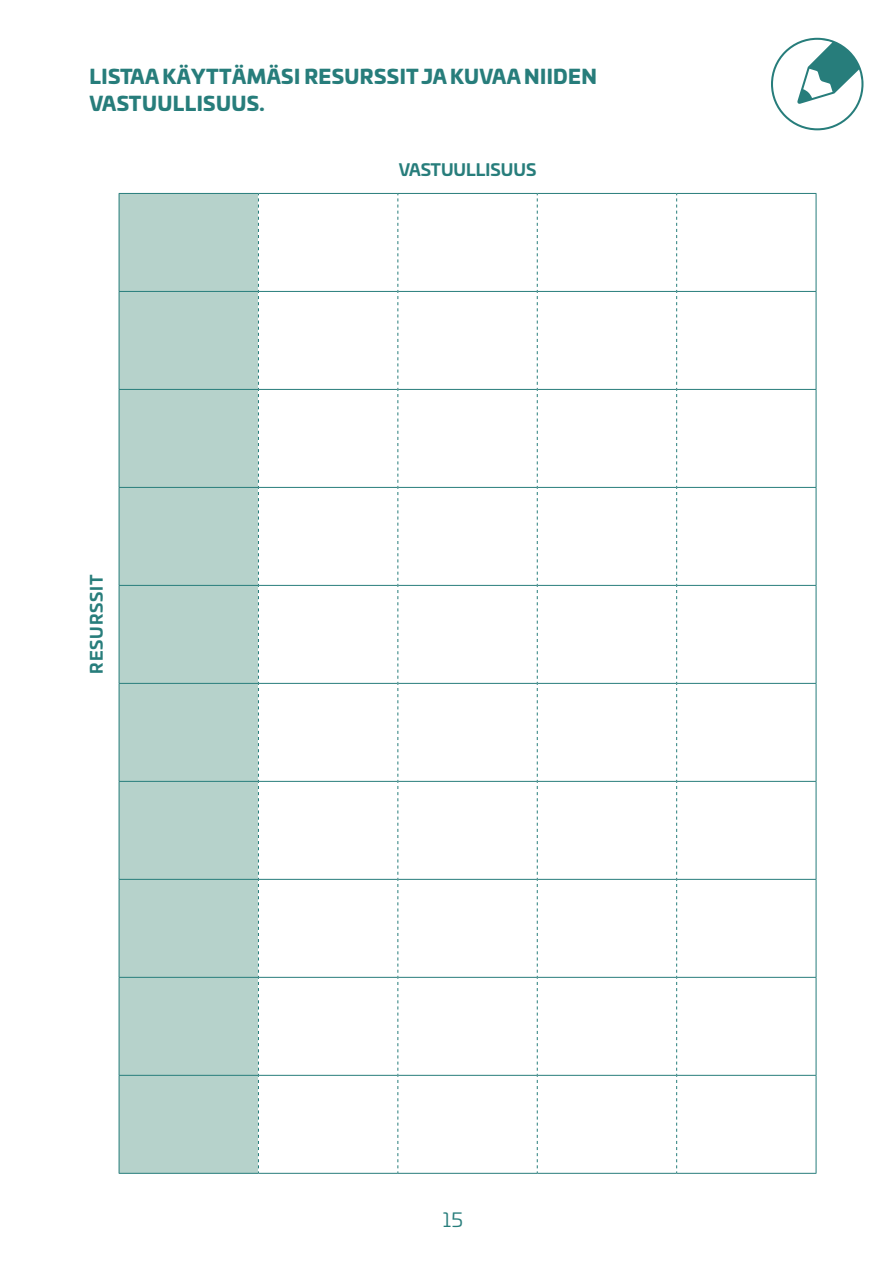
<style>
.page{position:relative;width:893px;height:1263px;background:#fff}
.page>*{position:absolute;margin:0;border:0;box-sizing:border-box;transform-origin:0 0}
.t1{font:900 19.5px/27px "Univia Pro";letter-spacing:.02em;color:#277d7b}
.t2{font:19.5px "Univia Pro";color:#277d7b}
.t3{font:700 16.5px "Univia Pro";color:#277d7b}
.t4{font:700 16.5px "Univia Pro";letter-spacing:.05em;color:#277d7b}
</style>
<div class="page">
<div style="left:120px;top:194px;width:138px;height:979px;background:#b6d2cb"></div>
<hr style="left:119px;top:291px;width:139px;height:1px;background:#277d7b">
<hr style="left:259px;top:291px;width:138px;height:1px;background:#277d7b">
<hr style="left:398px;top:291px;width:139px;height:1px;background:#277d7b">
<hr style="left:538px;top:291px;width:138px;height:1px;background:#277d7b">
<hr style="left:677px;top:291px;width:139px;height:1px;background:#277d7b">
<hr style="left:119px;top:389px;width:139px;height:1px;background:#277d7b">
<hr style="left:259px;top:389px;width:138px;height:1px;background:#277d7b">
<hr style="left:398px;top:389px;width:139px;height:1px;background:#277d7b">
<hr style="left:538px;top:389px;width:138px;height:1px;background:#277d7b">
<hr style="left:677px;top:389px;width:139px;height:1px;background:#277d7b">
<hr style="left:119px;top:487px;width:139px;height:1px;background:#277d7b">
<hr style="left:259px;top:487px;width:138px;height:1px;background:#277d7b">
<hr style="left:398px;top:487px;width:139px;height:1px;background:#277d7b">
<hr style="left:538px;top:487px;width:138px;height:1px;background:#277d7b">
<hr style="left:677px;top:487px;width:139px;height:1px;background:#277d7b">
<hr style="left:119px;top:585px;width:139px;height:1px;background:#277d7b">
<hr style="left:259px;top:585px;width:138px;height:1px;background:#277d7b">
<hr style="left:398px;top:585px;width:139px;height:1px;background:#277d7b">
<hr style="left:538px;top:585px;width:138px;height:1px;background:#277d7b">
<hr style="left:677px;top:585px;width:139px;height:1px;background:#277d7b">
<hr style="left:119px;top:683px;width:139px;height:1px;background:#277d7b">
<hr style="left:259px;top:683px;width:138px;height:1px;background:#277d7b">
<hr style="left:398px;top:683px;width:139px;height:1px;background:#277d7b">
<hr style="left:538px;top:683px;width:138px;height:1px;background:#277d7b">
<hr style="left:677px;top:683px;width:139px;height:1px;background:#277d7b">
<hr style="left:119px;top:781px;width:139px;height:1px;background:#277d7b">
<hr style="left:259px;top:781px;width:138px;height:1px;background:#277d7b">
<hr style="left:398px;top:781px;width:139px;height:1px;background:#277d7b">
<hr style="left:538px;top:781px;width:138px;height:1px;background:#277d7b">
<hr style="left:677px;top:781px;width:139px;height:1px;background:#277d7b">
<hr style="left:119px;top:879px;width:139px;height:1px;background:#277d7b">
<hr style="left:259px;top:879px;width:138px;height:1px;background:#277d7b">
<hr style="left:398px;top:879px;width:139px;height:1px;background:#277d7b">
<hr style="left:538px;top:879px;width:138px;height:1px;background:#277d7b">
<hr style="left:677px;top:879px;width:139px;height:1px;background:#277d7b">
<hr style="left:119px;top:977px;width:139px;height:1px;background:#277d7b">
<hr style="left:259px;top:977px;width:138px;height:1px;background:#277d7b">
<hr style="left:398px;top:977px;width:139px;height:1px;background:#277d7b">
<hr style="left:538px;top:977px;width:138px;height:1px;background:#277d7b">
<hr style="left:677px;top:977px;width:139px;height:1px;background:#277d7b">
<hr style="left:119px;top:1075px;width:139px;height:1px;background:#277d7b">
<hr style="left:259px;top:1075px;width:138px;height:1px;background:#277d7b">
<hr style="left:398px;top:1075px;width:139px;height:1px;background:#277d7b">
<hr style="left:538px;top:1075px;width:138px;height:1px;background:#277d7b">
<hr style="left:677px;top:1075px;width:139px;height:1px;background:#277d7b">
<svg style="left:258px;top:194px;width:1px;height:979px"></svg>
<svg style="left:397px;top:194px;width:1px;height:979px"></svg>
<svg style="left:537px;top:194px;width:1px;height:979px"></svg>
<svg style="left:676px;top:194px;width:1px;height:979px"></svg>
<hr style="left:119px;top:193px;width:139px;height:1px;background:#277d7b">
<hr style="left:119px;top:194px;width:1px;height:97px;background:#277d7b">
<hr style="left:258px;top:193px;width:140px;height:1px;background:#277d7b">
<hr style="left:398px;top:193px;width:139px;height:1px;background:#277d7b">
<hr style="left:537px;top:193px;width:140px;height:1px;background:#277d7b">
<hr style="left:677px;top:193px;width:139px;height:1px;background:#277d7b">
<hr style="left:816px;top:194px;width:1px;height:97px;background:#277d7b">
<hr style="left:119px;top:292px;width:1px;height:97px;background:#277d7b">
<hr style="left:816px;top:292px;width:1px;height:97px;background:#277d7b">
<hr style="left:119px;top:390px;width:1px;height:97px;background:#277d7b">
<hr style="left:816px;top:390px;width:1px;height:97px;background:#277d7b">
<hr style="left:119px;top:488px;width:1px;height:97px;background:#277d7b">
<hr style="left:816px;top:488px;width:1px;height:97px;background:#277d7b">
<hr style="left:119px;top:586px;width:1px;height:97px;background:#277d7b">
<hr style="left:816px;top:586px;width:1px;height:97px;background:#277d7b">
<hr style="left:119px;top:684px;width:1px;height:97px;background:#277d7b">
<hr style="left:816px;top:684px;width:1px;height:97px;background:#277d7b">
<hr style="left:119px;top:782px;width:1px;height:97px;background:#277d7b">
<hr style="left:816px;top:782px;width:1px;height:97px;background:#277d7b">
<hr style="left:119px;top:880px;width:1px;height:97px;background:#277d7b">
<hr style="left:816px;top:880px;width:1px;height:97px;background:#277d7b">
<hr style="left:119px;top:978px;width:1px;height:97px;background:#277d7b">
<hr style="left:816px;top:978px;width:1px;height:97px;background:#277d7b">
<hr style="left:119px;top:1076px;width:1px;height:97px;background:#277d7b">
<hr style="left:816px;top:1076px;width:1px;height:97px;background:#277d7b">
<hr style="left:119px;top:1173px;width:139px;height:1px;background:#277d7b">
<hr style="left:258px;top:1173px;width:140px;height:1px;background:#277d7b">
<hr style="left:398px;top:1173px;width:139px;height:1px;background:#277d7b">
<hr style="left:537px;top:1173px;width:140px;height:1px;background:#277d7b">
<hr style="left:677px;top:1173px;width:139px;height:1px;background:#277d7b">
<svg style="left:771px;top:38px;width:92px;height:92px"></svg>
<p class="t1" style="left:89px;top:61px;width:509px">LISTAA KÄYTTÄMÄSI RESURSSIT JA KUVAA NIIDEN<br>VASTUULLISUUS.</p>
<p class="t4" style="left:83px;top:673px;width:101px;rotate:-90deg">RESURSSIT</p>
<p class="t3" style="left:399px;top:157px;width:139px">VASTUULLISUUS</p>
<p class="t2" style="left:443px;top:1205px;width:22px">15</p>
</div>
